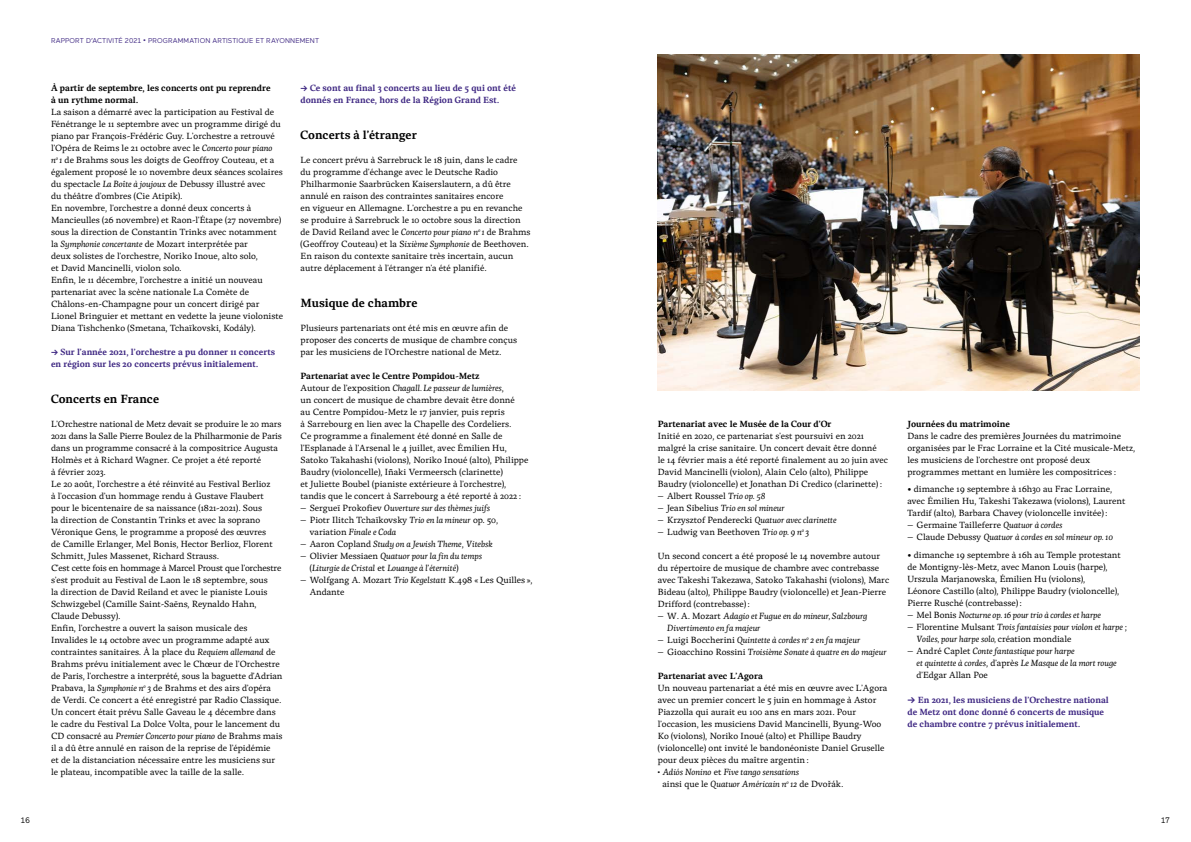
<style>
.page{position:relative;width:1191px;height:842px;background:#fff}
.page>*{position:absolute;margin:0;border:0;box-sizing:border-box;transform-origin:0 0}
.t1{font:700 12px "Malaussene Translation";color:#000}
.t2{font:9px/12px "Malaussene Translation";color:#000}
.t3{font:italic 9px/12px "Malaussene Translation";color:#000}
.t4{font:700 9px/12px "Malaussene Translation";color:#3e2782}
.t5{font:700 9px/12px "Malaussene Translation";color:#000}
.t6{font:8px "Maax";color:#000}
.t7{font:7px "Maax";letter-spacing:.015em;color:#3e2782}
.s1{font-style:italic}
.s2{font-family:"Maax";font-weight:500}
.s3{font-weight:700}
.s4{font-style:normal}
.s5{font-family:"Maax";font-weight:500;font-size:10px}
</style>
<div class="page">
<img style="left:658px;top:54px;width:482px;height:337px">
<p class="t7" style="left:51px;top:36px;width:270px">RAPPORT D’ACTIVITÉ 2021 • PROGRAMMATION ARTISTIQUE ET RAYONNEMENT</p>
<p class="t5" style="left:51px;top:82px;width:221px">À partir de septembre, les concerts ont pu reprendre à un rythme normal.</p>
<p class="t2" style="left:51px;top:106px;width:233px">La saison a démarré avec la participation au Festival de Fénétrange le 11 septembre avec un programme dirigé du piano par François-Frédéric Guy. L’orchestre a retrouvé l’Opéra de Reims le 21 octobre avec le <span class="s1">Concerto pour piano<br>n</span><sup>o</sup> <span class="s1">1</span> de Brahms sous les doigts de Geoffroy Couteau, et a également proposé le 10 novembre deux séances scolaires du spectacle <span class="s1">La Boîte à joujoux</span> de Debussy illustré avec<br>du théâtre d’ombres (Cie Atipik).<br>En novembre, l’orchestre a donné deux concerts à Mancieulles (26 novembre) et Raon-l’Étape (27 novembre) sous la direction de Constantin Trinks avec notamment la <span class="s1">Symphonie concertante</span> de Mozart interprétée par<br>deux solistes de l’orchestre, Noriko Inoue, alto solo,<br>et David Mancinelli, violon solo.<br>Enfin, le 11 décembre, l’orchestre a initié un nouveau partenariat avec la scène nationale La Comète de Châlons-en-Champagne pour un concert dirigé par Lionel Bringuier et mettant en vedette la jeune violoniste Diana Tishchenko (Smetana, Tchaïkovski, Kodály).</p>
<p class="t4" style="left:51px;top:346px;width:225px"><span class="s2">-&gt;</span> Sur l’année 2021, l’orchestre a pu donner 11 concerts en région sur les 20 concerts prévus initialement.</p>
<h1 class="t1" style="left:51px;top:392px;width:110px">Concerts en France</h1>
<p class="t2" style="left:51px;top:418px;width:233px">L’Orchestre national de Metz devait se produire le 20 mars 2021 dans la Salle Pierre Boulez de la Philharmonie de Paris dans un programme consacré à la compositrice Augusta Holmès et à Richard Wagner. Ce projet a été reporté<br>à février 2023.<br>Le 20 août, l’orchestre a été réinvité au Festival Berlioz<br>à l’occasion d’un hommage rendu à Gustave Flaubert pour le bicentenaire de sa naissance (1821-2021). Sous<br>la direction de Constantin Trinks et avec la soprano Véronique Gens, le programme a proposé des œuvres<br>de Camille Erlanger, Mel Bonis, Hector Berlioz, Florent Schmitt, Jules Massenet, Richard Strauss.<br>C’est cette fois en hommage à Marcel Proust que l’orchestre s’est produit au Festival de Laon le 18 septembre, sous<br>la direction de David Reiland et avec le pianiste Louis Schwizgebel (Camille Saint-Saëns, Reynaldo Hahn, Claude Debussy).<br>Enfin, l’orchestre a ouvert la saison musicale des Invalides le 14 octobre avec un programme adapté aux contraintes sanitaires. À la place du <span class="s1">Requiem allemand</span> de Brahms prévu initialement avec le Chœur de l’Orchestre de Paris, l’orchestre a interprété, sous la baguette d’Adrian Prabava, la <span class="s1">Symphonie n</span><sup>o</sup> <span class="s1">3</span> de Brahms et des airs d’opéra de Verdi. Ce concert a été enregistré par Radio Classique.<br>Un concert était prévu Salle Gaveau le 4 décembre dans le cadre du Festival La Dolce Volta, pour le lancement du CD consacré au <span class="s1">Premier Concerto pour piano</span> de Brahms mais il a dû être annulé en raison de la reprise de l’épidémie<br>et de la distanciation nécessaire entre les musiciens sur le plateau, incompatible avec la taille de la salle.</p>
<p class="t4" style="left:300px;top:82px;width:217px"><span class="s2">-&gt;</span> Ce sont au final 3 concerts au lieu de 5 qui ont été donnés en France, hors de la Région Grand Est.</p>
<h1 class="t1" style="left:300px;top:128px;width:118px">Concerts à l’étranger</h1>
<p class="t2" style="left:300px;top:154px;width:231px">Le concert prévu à Sarrebruck le 18 juin, dans le cadre<br>du programme d’échange avec le Deutsche Radio Philharmonie Saarbrücken Kaiserslautern, a dû être annulé en raison des contraintes sanitaires encore<br>en vigueur en Allemagne. L’orchestre a pu en revanche se produire à Sarrebruck le 10 octobre sous la direction de David Reiland avec le <span class="s1">Concerto pour piano n</span><sup>o</sup> <span class="s1">1</span> de Brahms (Geoffroy Couteau) et la S<span class="s1">ixième Symphonie</span> de Beethoven.<br>En raison du contexte sanitaire très incertain, aucun autre déplacement à l’étranger n’a été planifié.</p>
<h1 class="t1" style="left:300px;top:296px;width:118px">Musique de chambre</h1>
<p class="t2" style="left:300px;top:322px;width:218px">Plusieurs partenariats ont été mis en œuvre afin de proposer des concerts de musique de chambre conçus par les musiciens de l’Orchestre national de Metz.</p>
<p class="t2" style="left:300px;top:370px;width:229px"><span class="s3">Partenariat avec le Centre Pompidou-Metz<br></span>Autour de l’exposition <span class="s1">Chagall. Le passeur de lumières</span>,<br>un concert de musique de chambre devait être donné<br>au Centre Pompidou-Metz le 17 janvier, puis repris<br>à Sarrebourg en lien avec la Chapelle des Cordeliers.<br>Ce programme a finalement été donné en Salle de l’Esplanade à l’Arsenal le 4 juillet, avec Émilien Hu, Satoko Takahashi (violons), Noriko Inoué (alto), Philippe Baudry (violoncelle), Iñaki Vermeersch (clarinette)<br>et Juliette Boubel (pianiste extérieure à l’orchestre), tandis que le concert à Sarrebourg a été reporté à 2022 :</p>
<p class="t3" style="left:300px;top:502px;width:191px"><span class="s4">– Sergueï Prokofiev</span> Ouverture sur des thèmes juifs</p>
<p class="t2" style="left:310px;top:513px;width:190px;text-indent:-9px">– Piotr Ilitch Tchaïkovsky <span class="s1">Trio en la mineur</span> op. 50, variation <span class="s1">Finale e Coda</span></p>
<p class="t3" style="left:300px;top:538px;width:194px"><span class="s4">– Aaron Copland</span> Study on a Jewish Theme<span class="s4">,</span> Vitebsk</p>
<p class="t3" style="left:310px;top:550px;width:174px;text-indent:-9px"><span class="s4">– Olivier Messiaen</span> Quatuor pour la fin du temps <span class="s4">(</span>Liturgie de Cristal <span class="s4">et</span> Louange à l’éternité<span class="s4">)</span></p>
<p class="t2" style="left:310px;top:573px;width:224px;text-indent:-9px">– Wolfgang A. Mozart <span class="s1">Trio Kegelstatt</span> K.498 «Les Quilles »,<br>Andante</p>
<p class="t5" style="left:658px;top:418px;width:175px">Partenariat avec le Musée de la Cour d’Or</p>
<p class="t2" style="left:658px;top:429px;width:232px">Initié en 2020, ce partenariat s’est poursuivi en 2021 malgré la crise sanitaire. Un concert devait être donné<br>le 14 février mais a été reporté finalement au 20 juin avec David Mancinelli (violon), Alain Celo (alto), Philippe Baudry (violoncelle) et Jonathan Di Credico (clarinette):</p>
<p class="t2" style="left:658px;top:489px;width:109px">– Albert Roussel <span class="s1">Trio op. 58</span></p>
<p class="t3" style="left:658px;top:502px;width:128px"><span class="s4">– Jean Sibelius</span> Trio en sol mineur</p>
<p class="t3" style="left:658px;top:514px;width:180px"><span class="s4">– Krzysztof Penderecki</span> Quatuor avec clarinette</p>
<p class="t2" style="left:658px;top:525px;width:153px">– Ludwig van Beethoven <span class="s1">Trio op. 9 n</span><sup>o</sup> <span class="s1">3</span></p>
<p class="t2" style="left:658px;top:550px;width:233px">Un second concert a été proposé le 14 novembre autour du répertoire de musique de chambre avec contrebasse avec Takeshi Takezawa, Satoko Takahashi (violons), Marc Bideau (alto), Philippe Baudry (violoncelle) et Jean-Pierre Drifford (contrebasse):</p>
<p class="t3" style="left:667px;top:610px;width:202px;text-indent:-9px"><span class="s4">– W. A. Mozart</span> Adagio et Fugue en do mineur, Salzbourg<br>Divertimento en fa majeur</p>
<p class="t3" style="left:658px;top:634px;width:204px"><span class="s4">– Luigi Boccherini</span> Quintette à cordes n<sup>o</sup> 2 en fa majeur</p>
<p class="t3" style="left:658px;top:646px;width:230px"><span class="s4">– Gioacchino Rossini</span> Troisième Sonate à quatre en do majeur</p>
<p class="t5" style="left:658px;top:670px;width:106px">Partenariat avec L’Agora</p>
<p class="t2" style="left:658px;top:682px;width:231px">Un nouveau partenariat a été mis en œuvre avec L’Agora avec un premier concert le 5 juin en hommage à Astor Piazzolla qui aurait eu 100 ans en mars 2021. Pour l’occasion, les musiciens David Mancinelli, Byung-Woo Ko (violons), Noriko Inoué (alto) et Phillipe Baudry (violoncelle) ont invité le bandonéoniste Daniel Gruselle pour deux pièces du maître argentin:</p>
<p class="t3" style="left:662px;top:766px;width:182px;text-indent:-5px"><span class="s4">•</span> Adiós Nonino <span class="s4">et</span> Five tango sensations<br><span class="s4">ainsi que le</span> Quatuor Américain n<sup>o</sup> 12 <span class="s4">de Dvoˇrák.</span></p>
<p class="t5" style="left:907px;top:418px;width:104px">Journées du matrimoine</p>
<p class="t2" style="left:907px;top:430px;width:229px">Dans le cadre des premières Journées du matrimoine organisées par le Frac Lorraine et la Cité musicale-Metz, les musiciens de l’orchestre ont proposé deux programmes mettant en lumière les compositrices :</p>
<p class="t2" style="left:907px;top:483px;width:220px"><span class="s5">•</span> dimanche 19 septembre à 16h30 au Frac Lorraine, avec Émilien Hu, Takeshi Takezawa (violons), Laurent<br>Tardif (alto), Barbara Chavey (violoncelle invitée):</p>
<p class="t2" style="left:907px;top:519px;width:157px">– Germaine Tailleferre <span class="s1">Quatuor à cordes</span></p>
<p class="t3" style="left:907px;top:531px;width:207px"><span class="s4">– Claude Debussy</span> Quatuor à cordes en sol mineur op. 10</p>
<p class="t2" style="left:907px;top:549px;width:215px"><span class="s5">•</span> dimanche 19 septembre à 16h au Temple protestant de Montigny-lès-Metz, avec Manon Louis (harpe), Urszula Marjanowska, Émilien Hu (violons), Léonore Castillo (alto), Philippe Baudry (violoncelle), Pierre Rusché (contrebasse):</p>
<p class="t3" style="left:907px;top:609px;width:195px"><span class="s4">– Mel Bonis</span> Nocturne op. 16 pour trio à cordes et harpe</p>
<p class="t3" style="left:916px;top:621px;width:212px;text-indent:-9px"><span class="s4">– Florentine Mulsant</span> Trois fantaisies pour violon et harpe<span class="s4">;<br></span>Voiles, pour harpe solo, <span class="s4">création mondiale</span></p>
<p class="t3" style="left:916px;top:645px;width:202px;text-indent:-9px"><span class="s4">– André Caplet</span> Conte fantastique pour harpe<br>et quintette à cordes<span class="s4">, d’après</span> Le Masque de la mort rouge <span class="s4">d’Edgar Allan Poe</span></p>
<p class="t4" style="left:907px;top:694px;width:203px"><span class="s5">-&gt;</span> En 2021, les musiciens de l’Orchestre national de Metz ont donc donné 6 concerts de musique de chambre contre 7 prévus initialement.</p>
<p class="t6" style="left:21px;top:815px;width:11px">16</p>
<p class="t6" style="left:1161px;top:815px;width:10px">17</p>
</div>
